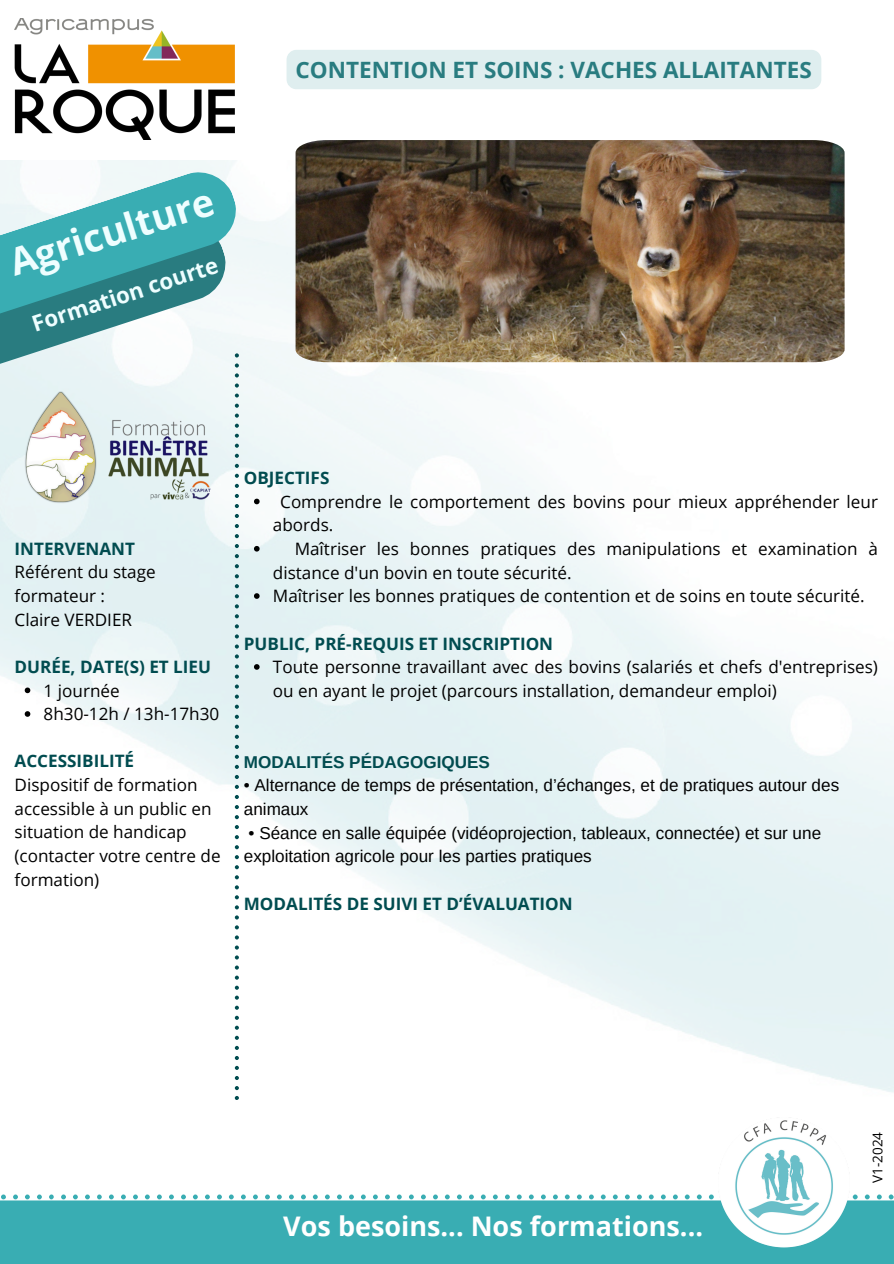
<style>
.page{position:relative;width:894px;height:1264px;background:#fff}
.page>*{position:absolute;margin:0;border:0;box-sizing:border-box;transform-origin:0 0}
.t1{font:700 37.65px "Open Sans";color:#eefeff}
.t2{font:700 27px "Open Sans";color:#fff}
.t3{font:700 22.5px "Open Sans";color:#297c80}
.t4{font:700 22.2px "Open Sans";color:#eefeff}
.t5{font:17.1px/23.7px "Open Sans";color:#000}
.t6{font:17.1px/23.7px "Arimo";color:#000}
.t7{font:700 17.1px "Open Sans";color:#014c50}
.t8{font:700 17.1px "Arimo";color:#014c50}
.t9{font:13.5px "Open Sans";color:#000}
</style>
<div class="page">
<img style="left:0;top:161px;width:893px;height:939px">
<img style="left:15px;top:18px;width:219px;height:122px">
<svg style="left:0;top:393px;width:255px;height:56px;fill:#ebf5f7"></svg>
<svg style="left:0;top:163px;width:265px;height:230px"></svg>
<div style="left:0;top:1200px;width:893px;height:63px;background:#39adb3"></div>
<svg style="left:1px;top:1194px;width:5px;height:5px"></svg>
<svg style="left:13px;top:1194px;width:868px;height:5px"></svg>
<svg style="left:888px;top:1194px;width:5px;height:5px"></svg>
<img style="left:295px;top:140px;width:548px;height:222px">
<img style="left:717px;top:1120px;width:134px;height:128px">
<svg style="left:235px;top:353px;width:4px;height:4px"></svg>
<svg style="left:235px;top:363px;width:4px;height:736px"></svg>
<svg style="left:254px;top:498px;width:5px;height:6px"></svg>
<svg style="left:254px;top:546px;width:5px;height:5px"></svg>
<svg style="left:254px;top:593px;width:5px;height:6px"></svg>
<svg style="left:254px;top:664px;width:5px;height:5px"></svg>
<img style="left:16px;top:387px;width:207px;height:123px">
<div style="left:286px;top:50px;width:535px;height:39px;background:#dfeeef"></div>
<svg style="left:25px;top:687px;width:5px;height:6px"></svg>
<svg style="left:25px;top:711px;width:5px;height:5px"></svg>
<h3 class="t1" style="left:3px;top:237px;width:213px;rotate:-17deg">Agriculture</h3>
<h4 class="t4" style="left:28px;top:309px;width:196px;rotate:-18deg">Formation courte</h4>
<p class="t3" style="left:295px;top:54px;width:517px">CONTENTION ET SOINS : VACHES ALLAITANTES</p>
<p class="t7" style="left:15px;top:536px;width:122px">INTERVENANT</p>
<p class="t5" style="left:15px;top:560px;width:143px">Référent du stage formateur :<br>Claire VERDIER</p>
<p class="t7" style="left:15px;top:654px;width:198px">DURÉE, DATE(S) ET LIEU</p>
<p class="t5" style="left:44px;top:678px;width:177px">1 journée<br>8h30-12h / 13h-17h30</p>
<p class="t7" style="left:15px;top:749px;width:121px">ACCESSIBILITÉ</p>
<p class="t5" style="left:15px;top:772px;width:207px">Dispositif de formation accessible à un public en situation de handicap (contacter votre centre de formation)</p>
<p class="t7" style="left:244px;top:466px;width:87px">OBJECTIFS</p>
<p class="t5" style="left:273px;top:489px;width:606px;text-indent:7px">Comprendre le comportement des bovins pour mieux appréhender leur abords.</p>
<p class="t5" style="left:273px;top:536px;width:606px;text-indent:22px">Maîtriser les bonnes pratiques des manipulations et examination à distance d'un bovin en toute sécurité.<br>Maîtriser les bonnes pratiques de contention et de soins en toute sécurité.</p>
<p class="t7" style="left:244px;top:631px;width:311px">PUBLIC, PRÉ-REQUIS ET INSCRIPTION</p>
<p class="t5" style="left:273px;top:654px;width:606px">Toute personne travaillant avec des bovins (salariés et chefs d'entreprises) ou en ayant le projet (parcours installation, demandeur emploi)</p>
<p class="t8" style="left:244px;top:752px;width:247px">MODALITÉS PÉDAGOGIQUES</p>
<p class="t6" style="left:244px;top:773px;width:596px">• Alternance de temps de présentation, d’échanges, et de pratiques autour des animaux</p>
<p class="t6" style="left:244px;top:820px;width:578px">• Séance en salle équipée (vidéoprojection, tableaux, connectée) et sur une exploitation agricole pour les parties pratiques</p>
<p class="t7" style="left:244px;top:891px;width:330px">MODALITÉS DE SUIVI ET D’ÉVALUATION</p>
<p class="t2" style="left:283px;top:1207px;width:421px">Vos besoins... Nos formations...</p>
<p class="t9" style="left:867px;top:1182px;width:52px;rotate:-90deg">V1-2024</p>
</div>
